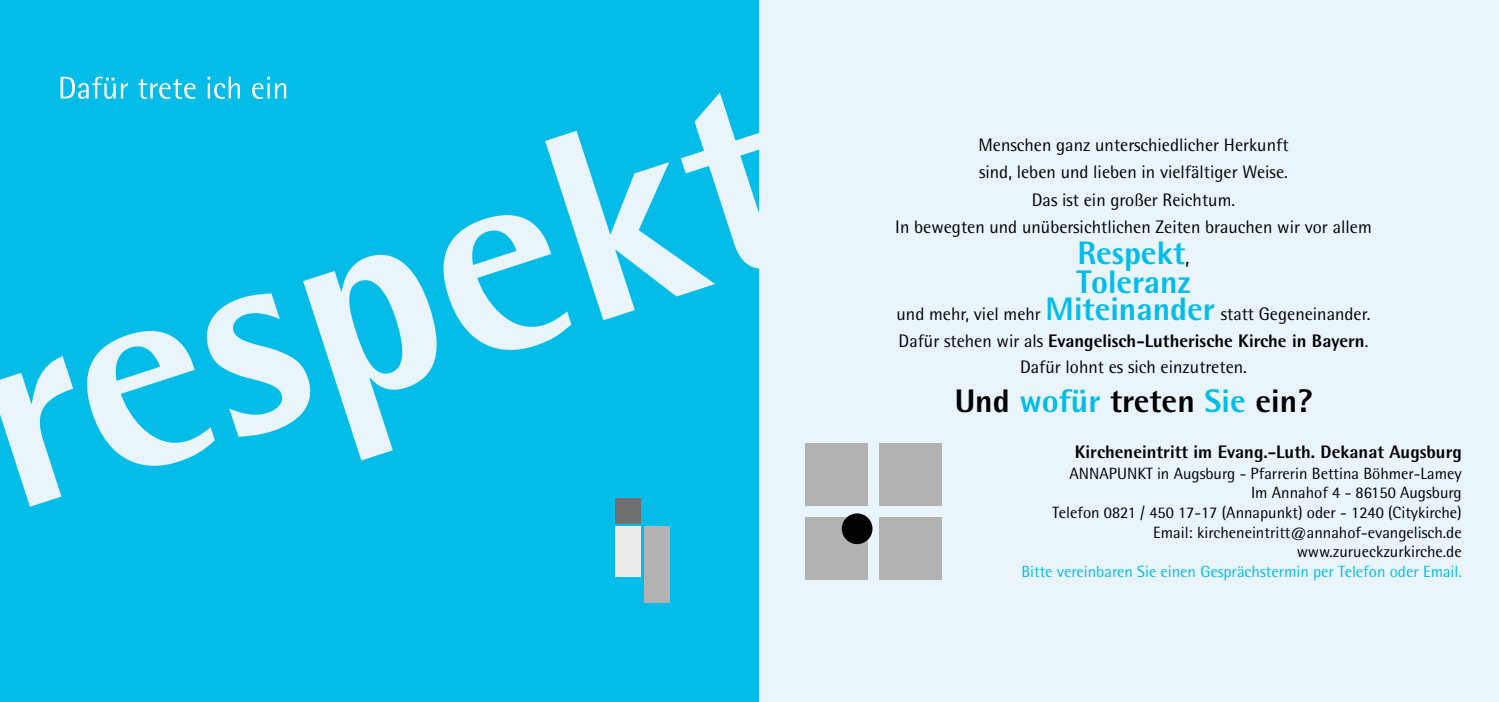
<style>
.page{position:relative;width:1499px;height:702px;background:#fff}
.page>*{position:absolute;margin:0;border:0;box-sizing:border-box;transform-origin:0 0}
.t1{font:800 32.62px "Rotis Semi Sans";color:#000}
.t2{font:800 32.62px/29px "Rotis Semi Sans";color:#03bde8}
.t3{font:18.22px/27.2px "Rotis Semi Sans";color:#000;text-align:center}
.t4{font:800 18.22px "Rotis Semi Sans";color:#000}
.t5{font:16.43px/19.6px "Rotis Semi Sans";color:#000;text-align:right}
.t6{font:16.43px "Rotis Semi Sans";color:#03bde8}
.s1{font-weight:400;font-size:21.82px;color:#000}
.s2{font-weight:800;font-size:32.62px;color:#03bde8}
.s3{font-weight:800}
.s4{color:#03bde8}
</style>
<div class="page">
<div style="left:0;top:0;width:759px;height:702px;background:#03bde8"></div>
<div style="left:759px;top:0;width:740px;height:702px;background:#e9f5fb"></div>
<div style="left:615px;top:497px;width:26px;height:26px;background:#706f6f"></div>
<div style="left:615px;top:526px;width:26px;height:51px;background:#ededed"></div>
<div style="left:644px;top:526px;width:26px;height:77px;background:#b3b2b2"></div>
<svg style="left:0;top:77px;width:759px;height:429px"></svg>
<div style="left:805px;top:517px;width:62px;height:62px;background:#b3b2b2"></div>
<div style="left:880px;top:517px;width:62px;height:62px;background:#b3b2b2"></div>
<div style="left:805px;top:443px;width:62px;height:62px;background:#b3b2b2"></div>
<div style="left:880px;top:443px;width:62px;height:62px;background:#b3b2b2"></div>
<div style="left:842px;top:513px;width:30px;height:31px;background:#000;border-radius:50%"></div>
<p class="t3" style="left:895px;top:131px;width:478px">Menschen ganz unterschiedlicher Herkunft<br>sind, leben und lieben in vielfältiger Weise.<br>Das ist ein großer Reichtum.<br>In bewegten und unübersichtlichen Zeiten brauchen wir vor allem</p>
<h1 class="t2" style="left:1077px;top:237px;width:115px">Respekt<span class="s1">,<br></span>Toleranz</h1>
<p class="t3" style="left:896px;top:300px;width:475px;text-align:left">und mehr, viel mehr <span class="s2">Miteinander</span> statt Gegeneinander.<br>Dafür stehen wir als <span class="s3">Evangelisch-Lutherische Kirche in Bayern</span>.</p>
<p class="t3" style="left:1020px;top:352px;width:228px">Dafür lohnt es sich einzutreten.</p>
<h1 class="t1" style="left:955px;top:380px;width:359px">Und <span class="s4">wofür</span> treten <span class="s4">Sie</span> ein?</h1>
<p class="t4" style="left:1075px;top:440px;width:388px">Kircheneintritt im Evang.-Luth. Dekanat Augsburg</p>
<p class="t5" style="left:1052px;top:463px;width:411px">ANNAPUNKT in Augsburg - Pfarrerin Bettina Böhmer-Lamey Im Annahof 4 - 86150 Augsburg<br>Telefon 0821 / 450 17-17 (Annapunkt) oder - 1240 (Citykirche)<br>Email: kircheneintritt@annahof-evangelisch.de www.zurueckzurkirche.de</p>
<p class="t6" style="left:1021px;top:561px;width:442px">Bitte vereinbaren Sie einen Gesprächstermin per Telefon oder Email.</p>
</div>
